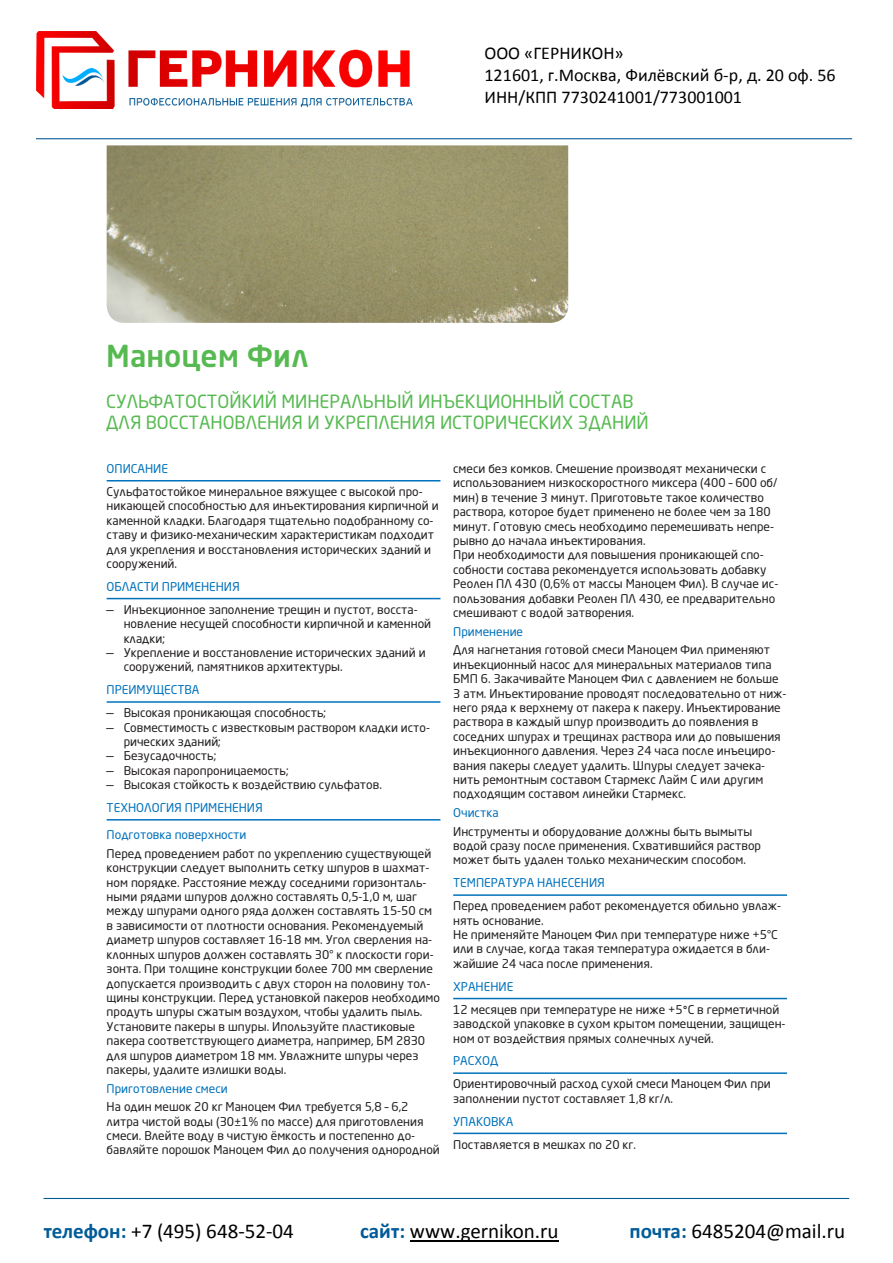
<style>
.page{position:relative;width:893px;height:1263px;background:#fff}
.page>*{position:absolute;margin:0;border:0;box-sizing:border-box;transform-origin:0 0}
.Название_продукта{font:500 30px "Neo Sans Pro";color:#56ba51}
.t1{font:21px "Calibri";color:#000}
.Краткое_описание{font:18px/21.6px "Neo Sans Pro";color:#56ba51}
.t2{font:18px/21.9px "Calibri";color:#000}
.Тексты{font:12px/14.4px "Neo Sans Pro";color:#231f20}
.Заголовки{font:12px "Neo Sans Pro";color:#0072bc}
.Подзаголовки{font:12px "Neo Sans Pro";color:#0072bc}
.s1{color:#0072bc}
.s2{font-family:"GOST Type B"}
.s3{font-weight:700;color:#005b98}
</style>
<div class="page">
<hr style="left:107px;top:480px;width:333px;height:1px;background:#0072bc">
<hr style="left:107px;top:598px;width:333px;height:1px;background:#0072bc">
<hr style="left:107px;top:701px;width:333px;height:2px;background:#0072bc">
<hr style="left:107px;top:819px;width:333px;height:1px;background:#0072bc">
<hr style="left:453px;top:894px;width:334px;height:2px;background:#0072bc">
<hr style="left:453px;top:998px;width:334px;height:1px;background:#0072bc">
<hr style="left:453px;top:1072px;width:334px;height:2px;background:#0072bc">
<hr style="left:453px;top:1132px;width:334px;height:2px;background:#0072bc">
<img style="left:107px;top:145px;width:461px;height:178px">
<img style="left:36px;top:31px;width:377px;height:78px">
<hr style="left:36px;top:138px;width:816px;height:1px;background:#005b98">
<hr style="left:410px;top:1240px;width:148px;height:1px;background:#000">
<hr style="left:44px;top:1198px;width:805px;height:1px;background:#005b98">
<p class="Название_продукта" style="left:106px;top:337px;width:204px">Маноцем Фил</p>
<h3 class="t2" style="left:484px;top:43px;width:352px">ООО «ГЕРНИКОН»<br>121601, г.Москва, Филёвский б-р, д. 20 оф. 56<br>ИНН/КПП 7730241001/773001001</h3>
<p class="Краткое_описание" style="left:106px;top:390px;width:544px">СУЛЬФАТОСТОЙКИЙ МИНЕРАЛЬНЫЙ ИНЪЕКЦИОННЫЙ СОСТАВ<br>ДЛЯ ВОССТАНОВЛЕНИЯ И УКРЕПЛЕНИЯ ИСТОРИЧЕСКИХ ЗДАНИЙ</p>
<p class="Заголовки" style="left:107px;top:461px;width:63px">ОПИСАНИЕ</p>
<p class="Тексты" style="left:107px;top:484px;width:333px">Сульфатостойкое минеральное вяжущее с высокой про&shy;никающей способностью для инъектирования кирпичной и каменной кладки. Благодаря тщательно подобранному со&shy;ставу и физико-механическим характеристикам подходит для укрепления и восстановления исторических зданий и сооружений.</p>
<p class="Заголовки" style="left:107px;top:579px;width:135px">ОБЛАСТИ ПРИМЕНЕНИЯ</p>
<p class="Тексты" style="left:124px;top:602px;width:309px;text-indent:-17px">— Инъекционное заполнение трещин и пустот, восста&shy;новление несущей способности кирпичной и каменной кладки;</p>
<p class="Тексты" style="left:124px;top:645px;width:303px;text-indent:-17px">— Укрепление и восстановление исторических зданий и сооружений, памятников архитектуры.</p>
<p class="Заголовки" style="left:107px;top:682px;width:94px">ПРЕИМУЩЕСТВА</p>
<p class="Тексты" style="left:107px;top:705px;width:221px">— Высокая проникающая способность;</p>
<p class="Тексты" style="left:124px;top:720px;width:308px;text-indent:-17px">— Совместимость с известковым раствором кладки исто&shy;рических зданий;</p>
<p class="Тексты" style="left:107px;top:748px;width:111px">— Безусадочность;</p>
<p class="Тексты" style="left:107px;top:763px;width:184px">— Высокая паропроницаемость;</p>
<p class="Тексты" style="left:107px;top:777px;width:277px">— Высокая стойкость к воздействию сульфатов.</p>
<p class="Заголовки" style="left:107px;top:800px;width:158px">ТЕХНОЛОГИЯ ПРИМЕНЕНИЯ</p>
<p class="Тексты" style="left:107px;top:825px;width:326px;line-height:18.6px"><span class="s1">Подготовка поверхности<br></span>Перед проведением работ по укреплению существующей</p>
<p class="Тексты" style="left:107px;top:860px;width:335px">конструкции следует выполнить сетку шпуров в шахмат&shy;ном порядке. Расстояние между соседними горизонталь&shy;ными рядами шпуров должно составлять 0,5-1,0 м, шаг между шпурами одного ряда должен составлять 15-50 см в зависимости от плотности основания. Рекомендуемый диаметр шпуров составляет 16-18 мм. Угол сверления на&shy;клонных шпуров должен составлять 30° к плоскости гори&shy;зонта. При толщине конструкции более 700 мм сверление допускается производить с двух сторон на половину тол&shy;щины конструкции. Перед установкой пакеров необходимо продуть шпуры сжатым воздухом, чтобы удалить пыль.<br>Установите пакеры в шпуры. Ипользуйте пластиковые пакера соответствующего диаметра, например, БМ 2830 для шпуров диаметром 18 мм. Увлажните шпуры через пакеры, удалите излишки воды.</p>
<p class="Тексты" style="left:107px;top:1079px;width:303px;line-height:18.6px"><span class="s1">Приготовление смеси<br></span>На один мешок 20 кг Маноцем Фил требуется 5,8 – 6,2</p>
<p class="Тексты" style="left:107px;top:1114px;width:335px">литра чистой воды (30±1% по массе) для приготовления смеси. Влейте воду в чистую ёмкость и постепенно до&shy;бавляйте порошок Маноцем Фил до получения однородной</p>
<p class="Тексты" style="left:453px;top:461px;width:326px">смеси без комков. Смешение производят механически с использованием низкоскоростного миксера (400 – 600 об/ мин) в течение 3 минут. Приготовьте такое количество раствора, которое будет применено не более чем за 180 минут. Готовую смесь необходимо перемешивать непре&shy;рывно до начала инъектирования.</p>
<p class="Тексты" style="left:453px;top:548px;width:327px">При необходимости для повышения проникающей спо&shy;собности состава рекомендуется использовать добавку Реолен ПЛ 430 (0,6% от массы Маноцем Фил). В случае ис&shy;пользования добавки Реолен ПЛ 430, ее предварительно смешивают с водой затворения.</p>
<p class="Подзаголовки" style="left:453px;top:624px;width:71px">Применение</p>
<p class="Тексты" style="left:453px;top:642px;width:335px">Для нагнетания готовой смеси Маноцем Фил применяют инъекционный насос для минеральных материалов типа БМП 6. Закачивайте Маноцем Фил с давлением не больше 3 атм. Инъектирование проводят последовательно от ниж&shy;него ряда к верхнему от пакера к пакеру. Инъектирование раствора в каждый шпур производить до появления в соседних шпурах и трещинах раствора или до повышения инъекционного давления. Через 24 часа после инъециро&shy;вания пакеры следует удалить. Шпуры следует зачека&shy;нить ремонтным составом Стармекс Лайм С или другим подходящим составом линейки Стармекс.</p>
<p class="Подзаголовки" style="left:453px;top:805px;width:47px">Очистка</p>
<p class="Тексты" style="left:453px;top:824px;width:309px">Инструменты и оборудование должны быть вымыты водой сразу после применения. Схватившийся раствор может быть удален только механическим способом.</p>
<p class="Заголовки" style="left:453px;top:875px;width:153px">ТЕМПЕРАТУРА НАНЕСЕНИЯ</p>
<p class="Тексты" style="left:453px;top:898px;width:329px">Перед проведением работ рекомендуется обильно увлаж&shy;нять основание.</p>
<p class="Тексты" style="left:453px;top:927px;width:326px">Не применяйте Маноцем Фил при температуре ниже +5°С или в случае, когда такая температура ожидается в бли&shy;жайшие 24 часа после применения.</p>
<p class="Заголовки" style="left:453px;top:979px;width:62px">ХРАНЕНИЕ</p>
<p class="Тексты" style="left:453px;top:1002px;width:334px">12 месяцев при температуре не ниже +5<span class="s2">°</span>С в герметичной заводской упаковке в сухом крытом помещении, защищен&shy;ном от воздействия прямых солнечных лучей.</p>
<p class="Заголовки" style="left:453px;top:1054px;width:47px">РАСХОД</p>
<p class="Тексты" style="left:453px;top:1076px;width:319px">Ориентировочный расход сухой смеси Маноцем Фил при заполнении пустот составляет 1,8 кг/л.</p>
<p class="Заголовки" style="left:453px;top:1114px;width:62px">УПАКОВКА</p>
<p class="Тексты" style="left:453px;top:1137px;width:184px">Поставляется в мешках по 20 кг.</p>
<h2 class="t1" style="left:44px;top:1222px;width:252px"><span class="s3">телефон:</span> +7 (495) 648-52-04</h2>
<h2 class="t1" style="left:360px;top:1222px;width:200px"><span class="s3">сайт:</span> www.gernikon.ru</h2>
<h2 class="t1" style="left:629px;top:1222px;width:217px"><span class="s3">почта:</span> 6485204@mail.ru</h2>
</div>
